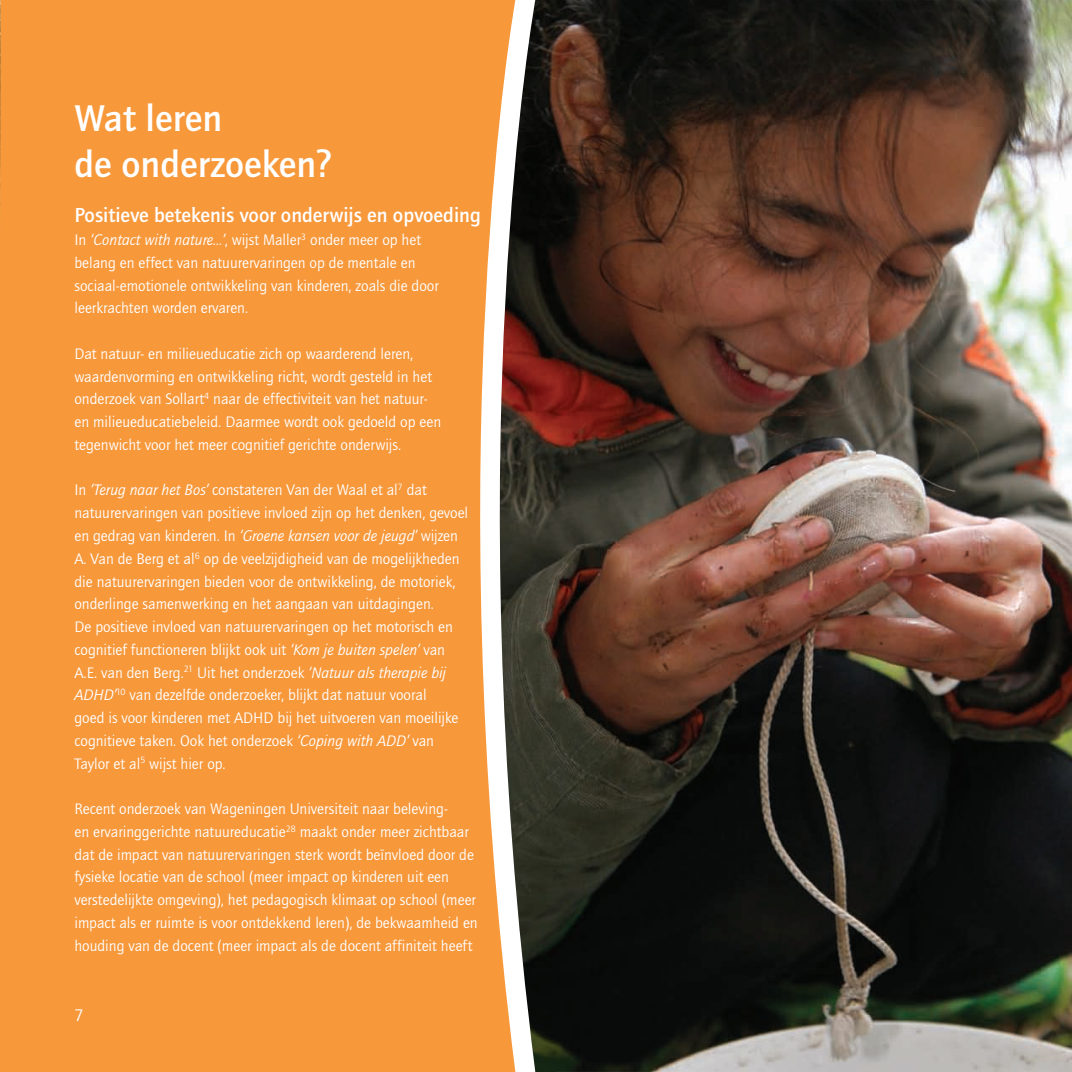
<style>
.page{position:relative;width:1072px;height:1072px;background:#fff}
.page>*{position:absolute;margin:0;border:0;box-sizing:border-box;transform-origin:0 0}
.t1{font:500 38.5px/45.5px "Quay Sans";color:#fff}
.t2{font:500 21px "Quay Sans";color:#fff}
.t3{font:17.5px "Quay Sans";color:#fff}
.t4{font:15.75px/22.8px "Quay Sans";color:#fff}
.s1{font-style:italic}
</style>
<div class="page">
<div style="left:0;top:0;width:1057px;height:1071px;background:#f7983b"></div>
<svg style="left:480px;top:127px;width:19px;height:794px;fill:#fff"></svg>
<img style="left:499px;top:0;width:572px;height:1071px">
<img style="left:0;top:0;width:1px;height:205px">
<h1 class="t1" style="left:74px;top:95px;width:259px">Wat leren<br>de onderzoeken?</h1>
<h2 class="t2" style="left:74px;top:203px;width:408px">Positieve betekenis voor onderwijs en opvoeding</h2>
<p class="t4" style="left:74px;top:228px;width:366px">In <span class="s1">‘Contact with nature…’</span>, wijst Maller<sup>3</sup> onder meer op het belang en effect van natuurervaringen op de mentale en sociaal-emotionele ontwikkeling van kinderen, zoals die door leerkrachten worden ervaren.</p>
<p class="t4" style="left:74px;top:342px;width:368px">Dat natuur- en milieueducatie zich op waarderend leren, waardenvorming en ontwikkeling richt, wordt gesteld in het onderzoek van Sollart<sup>4</sup> naar de effectiviteit van het natuur&shy;en milieueducatiebeleid. Daarmee wordt ook gedoeld op een tegenwicht voor het meer cognitief gerichte onderwijs.</p>
<p class="t4" style="left:74px;top:478px;width:395px">In <span class="s1">‘Terug naar het Bos’</span> constateren Van der Waal et al<sup>7</sup> dat natuurervaringen van positieve invloed zijn op het denken, gevoel en gedrag van kinderen. In <span class="s1">‘Groene kansen voor de jeugd’</span> wijzen A. Van de Berg et al<sup>6</sup> op de veelzijdigheid van de mogelijkheden die natuurervaringen bieden voor de ontwikkeling, de motoriek, onderlinge samenwerking en het aangaan van uitdagingen.<br>De positieve invloed van natuurervaringen op het motorisch en cognitief functioneren blijkt ook uit <span class="s1">‘Kom je buiten spelen’</span> van A.E. van den Berg.<sup>21</sup> Uit het onderzoek <span class="s1">‘Natuur als therapie bij ADHD’</span><sup>10</sup> van dezelfde onderzoeker, blijkt dat natuur vooral<br>goed is voor kinderen met ADHD bij het uitvoeren van moeilijke cognitieve taken. Ook het onderzoek <span class="s1">‘Coping with ADD’</span> van Taylor et al<sup>5</sup> wijst hier op.</p>
<p class="t4" style="left:74px;top:797px;width:405px">Recent onderzoek van Wageningen Universiteit naar beleving-<br>en ervaringgerichte natuureducatie<sup>28</sup> maakt onder meer zichtbaar dat de impact van natuurervaringen sterk wordt beïnvloed door de fysieke locatie van de school (meer impact op kinderen uit een verstedelijkte omgeving), het pedagogisch klimaat op school (meer impact als er ruimte is voor ontdekkend leren), de bekwaamheid en houding van de docent (meer impact als de docent affiniteit heeft</p>
<p class="t3" style="left:74px;top:1004px;width:11px">7</p>
</div>
